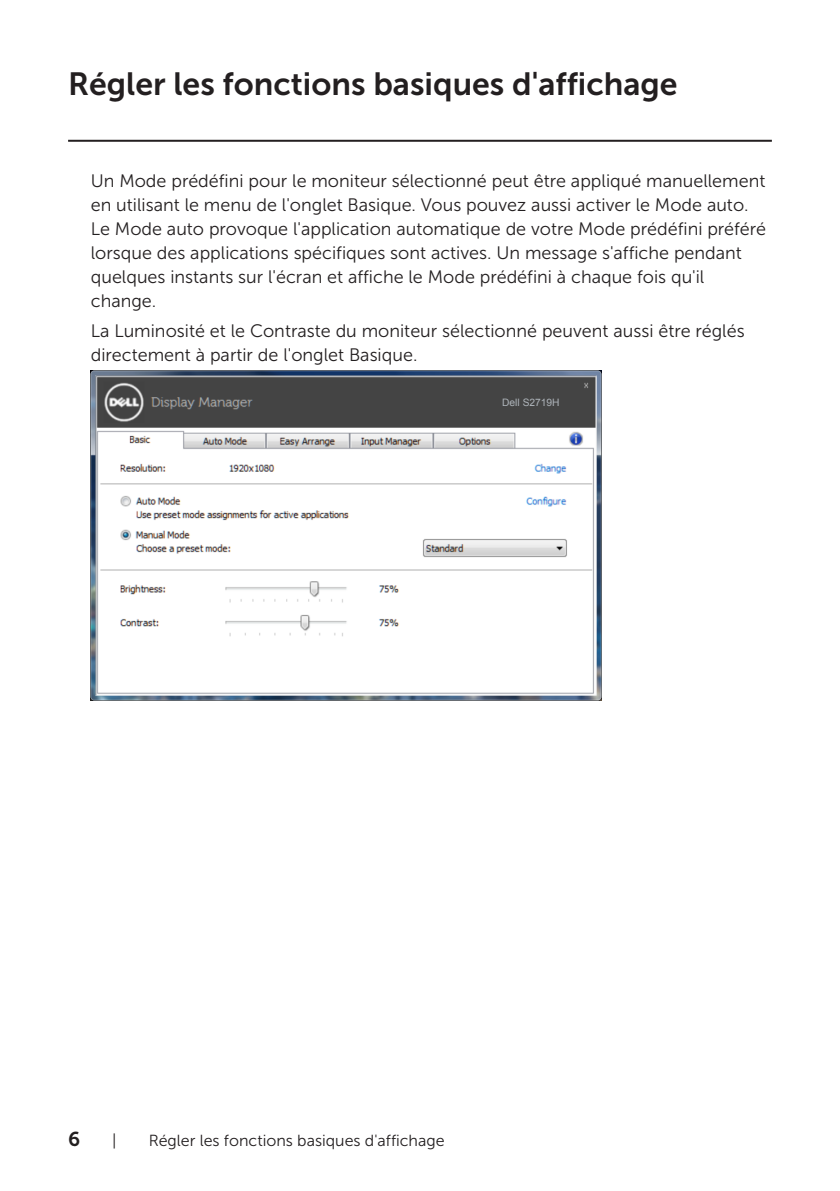
<style>
.page{position:relative;width:840px;height:1191px;background:#fff}
.page>*{position:absolute;margin:0;border:0;box-sizing:border-box;transform-origin:0 0}
.Head_1{font:32px "Museo Sans For Dell 700";color:#231f20}
.t1{font:20px "Museo Sans For Dell 700";color:#231f20}
.Paragraph{font:18px/24px "Museo Sans For Dell 300";color:#231f20}
.t2{font:16px "Museo Sans For Dell 300";color:#231f20}
.t3{font:10.2px "Arial";color:#aeb4ba}
</style>
<div class="page">
<hr style="left:68px;top:140px;width:703px;height:2px;background:#231f20">
<img style="left:91px;top:370px;width:510px;height:330px">
<div style="left:493px;top:395px;width:91px;height:14px;background:#444"></div>
<p class="Head_1" style="left:68px;top:66px;width:610px">Régler les fonctions basiques d'affichage</p>
<p class="Paragraph" style="left:91px;top:169px;width:676px">Un Mode prédéfini pour le moniteur sélectionné peut être appliqué manuellement en utilisant le menu de l'onglet Basique. Vous pouvez aussi activer le Mode auto.<br>Le Mode auto provoque l'application automatique de votre Mode prédéfini préféré lorsque des applications spécifiques sont actives. Un message s'affiche pendant quelques instants sur l'écran et affiche le Mode prédéfini à chaque fois qu'il change.</p>
<p class="Paragraph" style="left:91px;top:319px;width:655px">La Luminosité et le Contraste du moniteur sélectionné peuvent aussi être réglés directement à partir de l'onglet Basique.</p>
<p class="t3" style="left:502px;top:395px;width:59px">Dell S2719H</p>
<p class="t1" style="left:68px;top:1127px;width:14px">6</p>
<p class="t2" style="left:112px;top:1131px;width:6px">|</p>
<p class="t2" style="left:149px;top:1131px;width:297px">Régler les fonctions basiques d'affichage</p>
</div>
